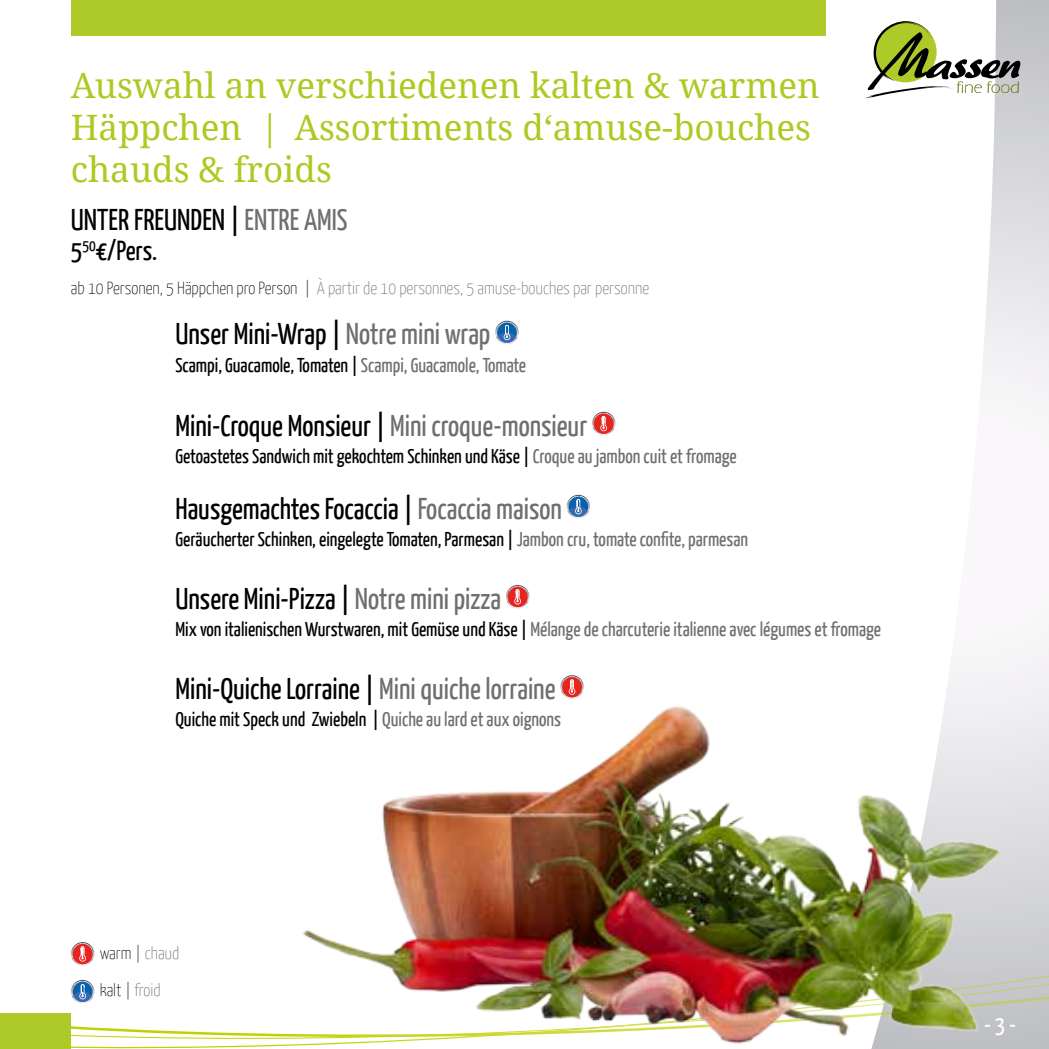
<style>
.page{position:relative;width:1049px;height:1049px;background:#fff}
.page>*{position:absolute;margin:0;border:0;box-sizing:border-box;transform-origin:0 0}
.t1{font:35px/42px "Droid Serif";color:#acca21}
.t2{font:30px "Yanone Kaffeesatz";color:#000}
.t3{font:27.5px "Yanone Kaffeesatz";color:#000}
.t4{font:25px "Yanone Kaffeesatz";color:#fff}
.t5{font:20px "Yanone Kaffeesatz";color:#000}
.t6{font:20px "Yanone Kaffeesatz";color:#706f6f}
.t7{font:200 17.5px "Yanone Kaffeesatz";color:#706f6f}
.t8{font:200 17.5px/37.5px "Yanone Kaffeesatz";color:#000}
.s1{color:#706f6f}
.s2{color:#000}
</style>
<div class="page">
<div style="left:71px;top:0;width:755px;height:36px;background:#adca28"></div>
<svg style="left:981px;top:0;width:68px;height:409px"></svg>
<svg style="left:865px;top:21px;width:155px;height:78px"></svg>
<div style="left:945px;top:674px;width:104px;height:50px;background:#f2f1f3"></div>
<svg style="left:71px;top:724px;width:978px;height:325px"></svg>
<div style="left:0;top:1013px;width:71px;height:36px;background:#adca28"></div>
<img style="left:277px;top:705px;width:747px;height:343px">
<img style="left:495px;top:321px;width:24px;height:18px">
<img style="left:496px;top:322px;width:1px;height:17px">
<svg style="left:497px;top:322px;width:20px;height:21px"></svg>
<img style="left:592px;top:412px;width:23px;height:17px">
<svg style="left:593px;top:413px;width:21px;height:21px"></svg>
<img style="left:566px;top:495px;width:24px;height:16px">
<img style="left:567px;top:510px;width:16px;height:8px">
<img style="left:588px;top:496px;width:1px;height:17px">
<svg style="left:568px;top:496px;width:20px;height:21px"></svg>
<img style="left:506px;top:585px;width:23px;height:24px">
<img style="left:508px;top:607px;width:19px;height:1px">
<svg style="left:507px;top:586px;width:21px;height:21px"></svg>
<img style="left:560px;top:675px;width:24px;height:16px">
<img style="left:561px;top:676px;width:22px;height:17px">
<img style="left:566px;top:697px;width:12px;height:1px">
<svg style="left:562px;top:676px;width:20px;height:21px"></svg>
<img style="left:71px;top:942px;width:23px;height:24px">
<img style="left:73px;top:964px;width:19px;height:1px">
<svg style="left:72px;top:943px;width:21px;height:21px"></svg>
<img style="left:71px;top:980px;width:23px;height:23px">
<img style="left:72px;top:1002px;width:21px;height:1px">
<svg style="left:72px;top:981px;width:21px;height:21px"></svg>
<h1 class="t1" style="left:71px;top:65px;width:750px">Auswahl an verschiedenen kalten &amp; warmen<br>Häppchen | Assortiments d‘amuse-bouches chauds &amp; froids</h1>
<h2 class="t2" style="left:71px;top:201px;width:278px">UNTER FREUNDEN | <span class="s1">ENTRE AMIS</span></h2>
<h3 class="t3" style="left:71px;top:233px;width:88px">5<sup>50</sup>€/Pers.</h3>
<p class="t7" style="left:71px;top:278px;width:580px"><span class="s2">ab 10 Personen, 5 Häppchen pro Person |</span> À partir de 10 personnes, 5 amuse-bouches par personne</p>
<h2 class="t2" style="left:175px;top:316px;width:316px">Unser Mini-Wrap | <span class="s1">Notre mini wrap</span></h2>
<p class="t5" style="left:175px;top:353px;width:352px">Scampi, Guacamole, Tomaten | <span class="s1">Scampi, Guacamole, Tomate</span></p>
<h2 class="t2" style="left:175px;top:407px;width:413px">Mini-Croque Monsieur | <span class="s1">Mini croque-monsieur</span></h2>
<p class="t5" style="left:175px;top:444px;width:563px">Getoastetes Sandwich mit gekochtem Schinken und Käse | <span class="s1">Croque au jambon cuit et fromage</span></p>
<h2 class="t2" style="left:175px;top:490px;width:388px">Hausgemachtes Focaccia | <span class="s1">Focaccia maison</span></h2>
<p class="t5" style="left:175px;top:527px;width:574px">Geräucherter Schinken, eingelegte Tomaten, Parmesan | <span class="s1">Jambon cru, tomate confite, parmesan</span></p>
<h2 class="t2" style="left:175px;top:580px;width:327px">Unsere Mini-Pizza | <span class="s1">Notre mini pizza</span></h2>
<p class="t6" style="left:175px;top:617px;width:707px"><span class="s2">Mix von italienischen Wurstwaren, mit Gemüse und Käse |</span> Mélange de charcuterie italienne avec légumes et fromage</p>
<h2 class="t2" style="left:175px;top:670px;width:382px">Mini-Quiche Lorraine | <span class="s1">Mini quiche lorraine</span></h2>
<p class="t5" style="left:175px;top:707px;width:387px">Quiche mit Speck und Zwiebeln | <span class="s1">Quiche au lard et aux oignons</span></p>
<p class="t8" style="left:100px;top:933px;width:81px">warm | <span class="s1">chaud </span>kalt | <span class="s1">froid</span></p>
<p class="t4" style="left:984px;top:1009px;width:34px">- 3 -</p>
</div>
